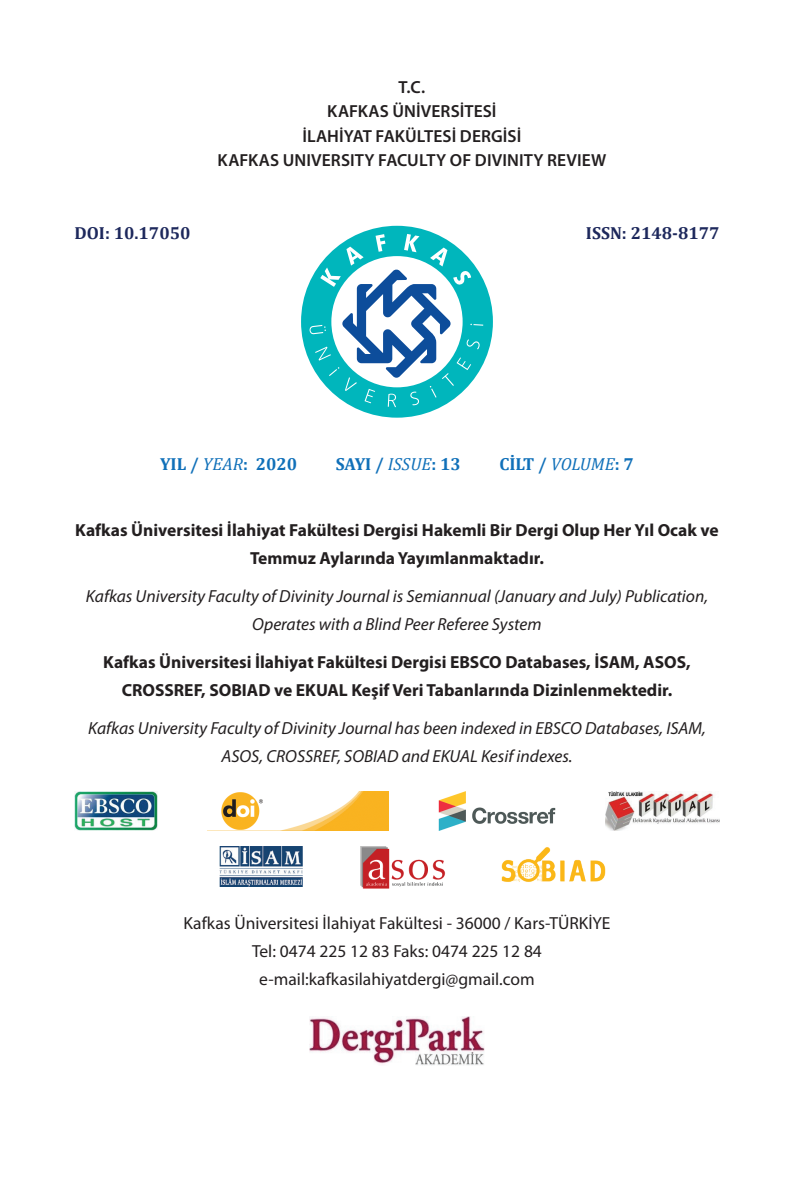
<style>
.page{position:relative;width:794px;height:1191px;background:#fff}
.page>*{position:absolute;margin:0;border:0;box-sizing:border-box;transform-origin:0 0}
.t1{font:700 17.5px/28px "Myriad Pro";color:#231f20;text-align:center}
.t2{font:italic 17.5px/28px "Myriad Pro";color:#231f20;text-align:center}
.t3{font:17.5px/28px "Myriad Pro";color:#231f20;text-align:center}
.t4{font:600 17.5px/24.5px "Myriad Pro";letter-spacing:.005em;color:#231f20;text-align:center}
.t5{font:700 17.5px "Cambria";color:#1070b9}
.t6{font:700 17.5px "Cambria";color:#1d285c}
.s1{font-weight:400;font-style:italic}
</style>
<div class="page">
<img style="left:220px;top:846px;width:82px;height:40px">
<img style="left:361px;top:846px;width:84px;height:42px">
<img style="left:74px;top:791px;width:83px;height:39px">
<img style="left:221px;top:791px;width:167px;height:39px">
<img style="left:438px;top:791px;width:117px;height:39px">
<img style="left:606px;top:791px;width:113px;height:39px">
<img style="left:501px;top:847px;width:105px;height:35px">
<img style="left:310px;top:1016px;width:174px;height:49px">
<svg style="left:301px;top:226px;width:192px;height:192px"></svg>
<p class="t4" style="left:217px;top:74px;width:390px">T.C.<br>KAFKAS ÜNİVERSİTESİ<br>İLAHİYAT FAKÜLTESİ DERGİSİ<br>KAFKAS UNIVERSITY FACULTY OF DIVINITY REVIEW</p>
<p class="t6" style="left:74px;top:221px;width:117px">DOI: 10.17050</p>
<p class="t6" style="left:586px;top:221px;width:135px">ISSN: 2148-8177</p>
<p class="t5" style="left:160px;top:452px;width:139px">YIL / <span class="s1">YEAR</span>: 2020</p>
<p class="t5" style="left:336px;top:452px;width:127px">SAYI / <span class="s1">ISSUE</span>: 13</p>
<p class="t5" style="left:499px;top:452px;width:136px">CİLT / <span class="s1">VOLUME</span>: 7</p>
<p class="t1" style="left:75px;top:515px;width:645px">Kafkas Üniversitesi İlahiyat Fakültesi Dergisi Hakemli Bir Dergi Olup Her Yıl Ocak ve<br>Temmuz Aylarında Yayımlanmaktadır.</p>
<p class="t2" style="left:86px;top:582px;width:624px">Kafkas University Faculty of Divinity Journal is Semiannual (January and July) Publication,<br>Operates with a Blind Peer Referee System</p>
<p class="t1" style="left:103px;top:647px;width:589px">Kafkas Üniversitesi İlahiyat Fakültesi Dergisi EBSCO Databases, İSAM, ASOS,<br>CROSSREF, SOBIAD ve EKUAL Keşif Veri Tabanlarında Dizinlenmektedir.</p>
<p class="t2" style="left:88px;top:714px;width:619px">Kafkas University Faculty of Divinity Journal has been indexed in EBSCO Databases, ISAM,<br>ASOS, CROSSREF, SOBIAD and EKUAL Kesif indexes.</p>
<p class="t3" style="left:183px;top:908px;width:428px">Kafkas Üniversitesi İlahiyat Fakültesi - 36000 / Kars-TÜRKİYE<br>Tel: 0474 225 12 83 Faks: 0474 225 12 84 e-mail:kafkasilahiyatdergi@gmail.com</p>
</div>
